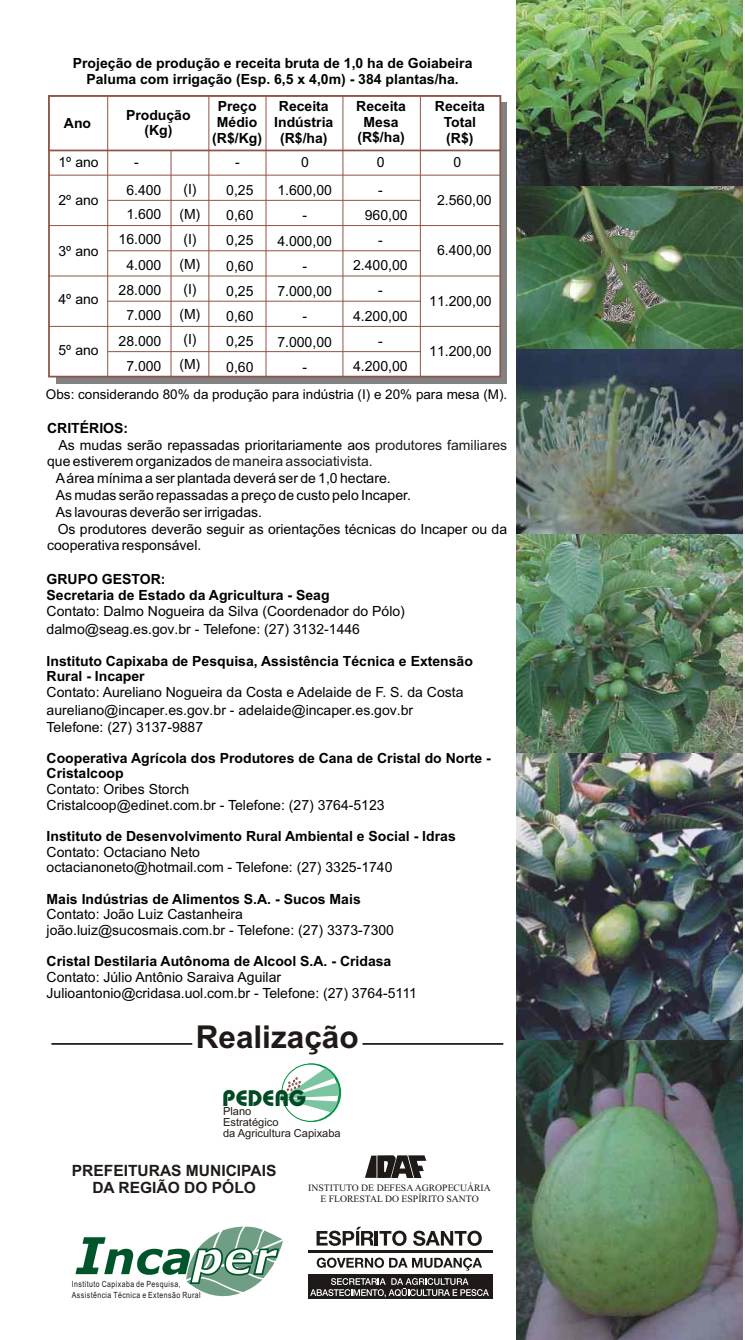
<style>
.page{position:relative;width:745px;height:1340px;background:#fff}
.page>*{position:absolute;margin:0;border:0;box-sizing:border-box;transform-origin:0 0}
.t1{font:700 31.5px "Arial";color:#1f1a17}
.t2{font:500 22.57px "Bauhaus IT Cby BT";letter-spacing:.01em;color:#004a24}
.t3{font:700 15.58px/17.3px "Arial";color:#1f1a17;text-align:center}
.t4{font:14px/15.6px "Arial";color:#000}
.t5{font:700 14px/15.6px "Arial";color:#000;text-align:center}
.t6{font:14px/25.2px "Arial Unicode MS";color:#000;text-align:center}
.t7{font:14px "Arial";color:#1f1a17}
.t8{font:13.47px "Arial";color:#000}
.t9{font:11.03px/11px "Arial";color:#1f1a17}
.t10{font:9.62px/10.7px "Times New Roman";color:#1f1a17;text-align:center}
.t11{font:8.58px/11.5px "Arial Narrow";letter-spacing:.05em;color:#1f1a17}
.s1{color:#1f1a17}
.s2{color:#000}
.s3{font-family:"Arial Unicode MS"}
</style>
<div class="page">
<svg style="left:75px;top:1226px;width:208px;height:71px"></svg>
<svg style="left:281px;top:1063px;width:58px;height:58px"></svg>
<svg style="left:282px;top:1068px;width:57px;height:44px"></svg>
<hr style="left:362px;top:1043px;width:141px;height:1px;background:#1f1a17">
<hr style="left:51px;top:1043px;width:141px;height:1px;background:#1f1a17">
<img style="left:516px;top:186px;width:225px;height:163px">
<img style="left:516px;top:0;width:225px;height:186px">
<img style="left:516px;top:349px;width:225px;height:185px">
<img style="left:516px;top:1039px;width:225px;height:300px">
<img style="left:516px;top:753px;width:225px;height:286px">
<img style="left:516px;top:534px;width:225px;height:219px">
<svg style="left:365px;top:1155px;width:61px;height:22px"></svg>
<div style="left:308px;top:1274px;width:183px;height:24px;background:#1f1a17"></div>
<svg style="left:316px;top:1226px;width:57px;height:19px"></svg>
<hr style="left:374px;top:1230px;width:4px;height:15px;background:#1f1a17">
<svg style="left:379px;top:1230px;width:27px;height:15px"></svg>
<svg style="left:413px;top:1230px;width:68px;height:15px"></svg>
<svg style="left:316px;top:1257px;width:165px;height:13px"></svg>
<hr style="left:308px;top:1250px;width:184px;height:2px;background:#1f1a17">
<svg style="left:310px;top:1278px;width:178px;height:19px"></svg>
<div style="left:56px;top:102px;width:450px;height:281px;background:#828282"></div>
<div style="left:49px;top:96px;width:451px;height:280px;background:#fff"></div>
<div style="left:48px;top:95px;width:453px;height:282px;border:2px solid #8f5445"></div>
<svg style="left:48px;top:95px;width:453px;height:57px"></svg>
<hr style="left:107px;top:96px;width:1px;height:281px;background:#8f5445">
<hr style="left:208px;top:96px;width:1px;height:281px;background:#8f5445">
<hr style="left:170px;top:151px;width:1px;height:226px;background:#8f5445">
<hr style="left:48px;top:175px;width:452px;height:1px;background:#8f5445">
<hr style="left:108px;top:200px;width:312px;height:1px;background:#8f5445">
<hr style="left:48px;top:225px;width:452px;height:1px;background:#8f5445">
<hr style="left:108px;top:250px;width:312px;height:1px;background:#8f5445">
<hr style="left:48px;top:275px;width:452px;height:1px;background:#8f5445">
<hr style="left:108px;top:301px;width:312px;height:1px;background:#8f5445">
<hr style="left:48px;top:326px;width:452px;height:1px;background:#8f5445">
<hr style="left:108px;top:351px;width:312px;height:1px;background:#8f5445">
<hr style="left:265px;top:96px;width:1px;height:281px;background:#8f5445">
<hr style="left:342px;top:96px;width:1px;height:281px;background:#8f5445">
<hr style="left:419px;top:96px;width:1px;height:281px;background:#8f5445">
<p class="t5" style="left:73px;top:57px;width:401px">Projeção de produção e receita bruta de 1,0 ha de Goiabeira<br>Paluma com irrigação (Esp. 6,5 x 4,0m) - 384 plantas/ha.</p>
<p class="t5" style="left:64px;top:116px;width:29px">Ano</p>
<p class="t5" style="left:126px;top:108px;width:66px">Produção (Kg)</p>
<p class="t5" style="left:212px;top:100px;width:51px">Preço<br>Médio (R$/Kg)</p>
<p class="t5" style="left:274px;top:100px;width:61px">Receita<br>Indústria (R$/ha)</p>
<p class="t5" style="left:356px;top:100px;width:51px">Receita<br>Mesa (R$/ha)</p>
<p class="t5" style="left:434px;top:100px;width:51px">Receita<br>Total (R$)</p>
<p class="t4" style="left:58px;top:156px;width:42px">1º ano</p>
<p class="t4" style="left:134px;top:156px;width:6px">-</p>
<p class="t4" style="left:235px;top:156px;width:6px">-</p>
<p class="t4" style="left:301px;top:156px;width:9px">0</p>
<p class="t4" style="left:376px;top:156px;width:9px">0</p>
<p class="t4" style="left:453px;top:156px;width:9px">0</p>
<p class="t4" style="left:58px;top:193px;width:42px">2º ano</p>
<p class="t6" style="left:179px;top:178px;width:22px;text-align:left">(I) (M) (I) (M) (I) (M) (I) (M)</p>
<p class="t6" style="left:437px;top:188px;width:56px">2.560,00</p>
<p class="t4" style="left:126px;top:183px;width:37px">6.400</p>
<p class="t6" style="left:118px;top:203px;width:44px">1.600<br>16.000<br>4.000<br>28.000<br>7.000<br>28.000<br>7.000</p>
<p class="t6" style="left:226px;top:179px;width:29px;text-align:justify">0,25<br>0,60<br>0,25<br>0,60<br>0,25<br>0,60<br>0,25<br>0,60</p>
<p class="t6" style="left:277px;top:179px;width:56px">1.600,00 -<br>4.000,00 -<br>7.000,00 -<br>7.000,00 -</p>
<p class="t6" style="left:378px;top:179px;width:6px">-</p>
<p class="t6" style="left:364px;top:204px;width:44px">960,00</p>
<p class="t6" style="left:378px;top:229px;width:6px">-</p>
<p class="t6" style="left:353px;top:254px;width:56px">2.400,00</p>
<p class="t6" style="left:378px;top:279px;width:6px">-</p>
<p class="t6" style="left:353px;top:304px;width:56px">4.200,00</p>
<p class="t6" style="left:378px;top:329px;width:6px">-</p>
<p class="t6" style="left:353px;top:354px;width:56px">4.200,00</p>
<p class="t6" style="left:437px;top:239px;width:56px">6.400,00</p>
<p class="t6" style="left:429px;top:289px;width:64px">11.200,00</p>
<p class="t6" style="left:429px;top:340px;width:64px">11.200,00</p>
<p class="t4" style="left:58px;top:245px;width:42px">3º ano</p>
<p class="t4" style="left:58px;top:293px;width:42px">4º ano</p>
<p class="t4" style="left:58px;top:344px;width:42px">5º ano</p>
<p class="t8" style="left:46px;top:389px;width:462px">Obs: considerando 80% da produção para indústria (I) e 20% para mesa (M).</p>
<p class="t5" style="left:47px;top:421px;width:82px">CRITÉRIOS:</p>
<p class="t4" style="left:58px;top:438px;width:450px">As mudas serão repassadas prioritariamente aos <span class="s1">produtores familiares</span></p>
<p class="t7" style="left:47px;top:455px;width:327px"><span class="s2">que estiverem organizados</span> de maneira associativista.</p>
<p class="t4" style="left:56px;top:471px;width:336px">Aárea mínima a ser plantada deverá ser de 1,0 hectare.</p>
<p class="t4" style="left:56px;top:488px;width:356px">As mudas serão repassadas a preço de custo pelo Incaper.</p>
<p class="t4" style="left:56px;top:505px;width:208px">As lavouras deverão ser irrigadas.</p>
<p class="t4" style="left:58px;top:522px;width:450px">Os produtores deverão seguir as orientações técnicas do Incaper ou da</p>
<p class="t4" style="left:47px;top:538px;width:156px">cooperativa responsável.</p>
<p class="t5" style="left:47px;top:573px;width:284px;text-align:left">GRUPO GESTOR:<br>Secretaria de Estado da Agricultura - Seag</p>
<p class="t4" style="left:47px;top:603px;width:359px;line-height:17.8px">Contato: Dalmo Nogueira da Silva (Coordenador do Pólo) <span class="s3">dalmo@seag.es.gov.br -</span> Telefone: (27) 3132-1446</p>
<p class="t5" style="left:47px;top:654px;width:427px;text-align:left">Instituto Capixaba de Pesquisa, Assistência Técnica e Extensão<br>Rural - Incaper</p>
<p class="t4" style="left:47px;top:685px;width:418px">Contato: Aureliano Nogueira da Costa e Adelaide de F. S. da Costa</p>
<p class="t6" style="left:47px;top:699px;width:368px">aureliano@incaper.es.gov.br - adelaide@incaper.es.gov.br</p>
<p class="t4" style="left:47px;top:720px;width:158px">Telefone: (27) 3137-9887</p>
<p class="t5" style="left:47px;top:751px;width:445px;text-align:left">Cooperativa Agrícola dos Produtores de Cana de Cristal do Norte -<br>Cristalcoop</p>
<p class="t4" style="left:47px;top:782px;width:339px">Contato: Oribes Storch<br>Cristalcoop@edinet.com.br - Telefone: (27) 3764-5123</p>
<p class="t5" style="left:47px;top:829px;width:410px">Instituto de Desenvolvimento Rural Ambiental e Social - Idras</p>
<p class="t4" style="left:47px;top:845px;width:347px">Contato: Octaciano Neto<br>octacianoneto@hotmail.com - Telefone: (27) 3325-1740</p>
<p class="t5" style="left:47px;top:892px;width:315px">Mais Indústrias de Alimentos S.A. - Sucos Mais</p>
<p class="t4" style="left:47px;top:907px;width:348px">Contato: João Luiz Castanheira joão.luiz@sucosmais.com.br - Telefone: (27) 3373-7300</p>
<p class="t5" style="left:47px;top:954px;width:346px">Cristal Destilaria Autônoma de Alcool S.A. - Cridasa</p>
<p class="t4" style="left:47px;top:970px;width:371px">Contato: Júlio Antônio Saraiva Aguilar<br>Julioantonio@cridasa.uol.com.br - Telefone: (27) 3764-5111</p>
<h1 class="t1" style="left:195px;top:1025px;width:164px">Realização</h1>
<h2 class="t2" style="left:222px;top:1088px;width:85px">PEDEAG</h2>
<p class="t9" style="left:223px;top:1106px;width:119px">Plano<br>Estratégico<br>da Agricultura Capixaba</p>
<p class="t3" style="left:72px;top:1162px;width:206px">PREFEITURAS MUNICIPAIS<br>DA REGIÃO DO PÓLO</p>
<p class="t11" style="left:72px;top:1278px;width:130px">Instituto Capixaba de Pesquisa,<br>Assistência Técnica e Extensão Rural</p>
<p class="t10" style="left:308px;top:1183px;width:184px">INSTITUTO DE DEFESAAGROPECUÁRIA<br>E FLORESTAL DO ESPÍRITO SANTO</p>
</div>
